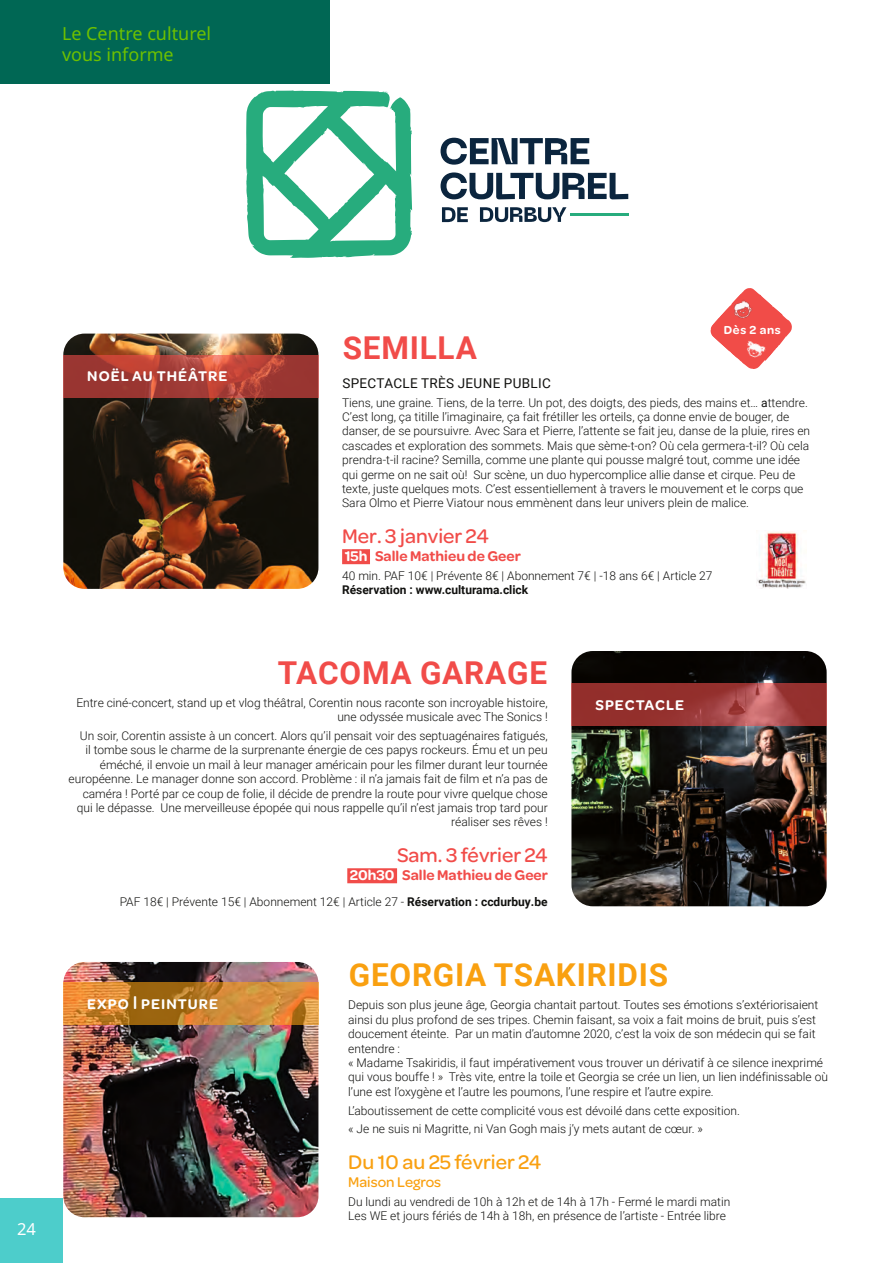
<style>
.page{position:relative;width:893px;height:1263px;background:#fff}
.page>*{position:absolute;margin:0;border:0;box-sizing:border-box;transform-origin:0 0}
.t1{font:700 31.5px "Roboto";letter-spacing:.025em;color:#f14c49}
.t2{font:700 31.5px "Roboto";letter-spacing:.025em;color:#f9a010}
.t3{font:500 21px "Omnes";color:#f14c49}
.t4{font:500 21px "Omnes";color:#f9a010}
.t5{font:18px/21.6px "Noto Sans";color:#6ec100}
.t6{font:16.5px "Noto Sans";color:#fff}
.t7{font:600 15px "Omnes";color:#f14c49}
.t8{font:600 15px "Omnes";letter-spacing:.07em;color:#fff}
.t9{font:500 15px "Omnes";color:#f9a010}
.t10{font:13.5px "Roboto";letter-spacing:.025em;color:#11110f}
.t11{font:600 12.3px "Omnes";letter-spacing:.05em;color:#fff}
.t12{font:300 12px/14.4px "Roboto";color:#11110f}
.t13{font:700 12px "Roboto";color:#11110f}
.s1{font-weight:400}
.s2{color:#fff}
.s3{font-weight:700}
</style>
<div class="page">
<svg style="left:440px;top:138px;width:149px;height:27px"></svg>
<svg style="left:440px;top:172px;width:188px;height:27px"></svg>
<hr style="left:570px;top:213px;width:58px;height:3px;background:#27ac7d">
<svg style="left:442px;top:207px;width:26px;height:15px"></svg>
<svg style="left:480px;top:207px;width:86px;height:15px"></svg>
<svg style="left:246px;top:90px;width:166px;height:168px"></svg>
<img style="left:63px;top:333px;width:255px;height:255px">
<svg style="left:63px;top:355px;width:255px;height:42px;background:#ab3f36"></svg>
<div style="left:342px;top:549px;width:28px;height:15px;background:#f14c49"></div>
<img style="left:757px;top:531px;width:49px;height:57px">
<svg style="left:710px;top:288px;width:82px;height:81px"></svg>
<img style="left:731px;top:298px;width:24px;height:23px">
<img style="left:742px;top:338px;width:25px;height:25px">
<img style="left:571px;top:651px;width:256px;height:255px">
<svg style="left:571px;top:683px;width:256px;height:43px;background:#9e3b3a"></svg>
<div style="left:347px;top:868px;width:50px;height:15px;background:#f14c49"></div>
<img style="left:63px;top:962px;width:255px;height:254px">
<svg style="left:63px;top:982px;width:255px;height:42px;background:#c8812d"></svg>
<div style="left:0;top:0;width:330px;height:84px;background:#006754"></div>
<div style="left:0;top:1197px;width:63px;height:65px;background:#4dcdcb"></div>
<h3 class="t5" style="left:62px;top:22px;width:151px">Le Centre culturel vous informe</h3>
<h3 class="t6" style="left:17px;top:1218px;width:20px">24</h3>
<p class="t8" style="left:87px;top:365px;width:142px">NOËL AU THÉÂTRE</p>
<p class="t11" style="left:724px;top:321px;width:58px">Dès 2 ans</p>
<h1 class="t1" style="left:343px;top:325px;width:136px">SEMILLA</h1>
<p class="t10" style="left:342px;top:373px;width:210px">SPECTACLE TRÈS JEUNE PUBLIC</p>
<p class="t12" style="left:342px;top:394px;width:470px">Tiens, une graine. Tiens, de la terre. Un pot, des doigts, des pieds, des mains et… <span class="s1">a</span>ttendre.<br>C’est long, ça titille l’imaginaire, ça fait frétiller les orteils, ça donne envie de bouger, de danser, de se poursuivre. Avec Sara et Pierre, l’attente se fait jeu, danse de la pluie, rires en cascades et exploration des sommets. Mais que sème-t-on? Où cela germera-t-il? Où cela prendra-t-il racine? Semilla, comme une plante qui pousse malgré tout, comme une idée qui germe on ne sait où! Sur scène, un duo hypercomplice allie danse et cirque. Peu de texte, juste quelques mots. C’est essentiellement à travers le mouvement et le corps que Sara Olmo et Pierre Viatour nous emmènent dans leur univers plein de malice.</p>
<h2 class="t3" style="left:342px;top:522px;width:148px">Mer. 3 janvier 24</h2>
<p class="t7" style="left:345px;top:545px;width:178px"><span class="s2">15h</span> Salle Mathieu de Geer</p>
<p class="t12" style="left:342px;top:568px;width:372px">40 min. PAF 10€ | Prévente 8€ | Abonnement 7€ | -18 ans 6€ | Article 27</p>
<p class="t13" style="left:342px;top:581px;width:188px">Réservation : www.culturama.click</p>
<h1 class="t1" style="left:278px;top:650px;width:271px">TACOMA GARAGE</h1>
<p class="t12" style="left:76px;top:695px;width:473px;text-align:right">Entre ciné-concert, stand up et vlog théâtral, Corentin nous raconte son incroyable histoire, une odyssée musicale avec The Sonics !</p>
<p class="t12" style="left:69px;top:728px;width:481px;text-align:right">Un soir, Corentin assiste à un concert. Alors qu’il pensait voir des septuagénaires fatigués,<br>il tombe sous le charme de la surprenante énergie de ces papys rockeurs. Ému et un peu éméché, il envoie un mail à leur manager américain pour les filmer durant leur tournée européenne. Le manager donne son accord. Problème : il n’a jamais fait de film et n’a pas de caméra ! Porté par ce coup de folie, il décide de prendre la route pour vivre quelque chose qui le dépasse. Une merveilleuse épopée qui nous rappelle qu’il n’est jamais trop tard pour réaliser ses rêves !</p>
<h2 class="t3" style="left:397px;top:840px;width:152px">Sam. 3 février 24</h2>
<p class="t7" style="left:350px;top:864px;width:200px"><span class="s2">20h30</span> Salle Mathieu de Geer</p>
<p class="t12" style="left:120px;top:893px;width:429px">PAF 18€ | Prévente 15€ | Abonnement 12€ | Article 27 - <span class="s3">Réservation : ccdurbuy.be</span></p>
<p class="t8" style="left:595px;top:694px;width:90px">SPECTACLE</p>
<p class="t8" style="left:87px;top:993px;width:132px">EXPO | PEINTURE</p>
<h1 class="t2" style="left:349px;top:953px;width:321px">GEORGIA TSAKIRIDIS</h1>
<p class="t12" style="left:348px;top:997px;width:481px">Depuis son plus jeune âge, Georgia chantait partout. Toutes ses émotions s’extériorisaient ainsi du plus profond de ses tripes. Chemin faisant, sa voix a fait moins de bruit, puis s’est doucement éteinte. Par un matin d’automne 2020, c’est la voix de son médecin qui se fait entendre :<br>« Madame Tsakiridis, il faut impérativement vous trouver un dérivatif à ce silence inexprimé qui vous bouffe ! » Très vite, entre la toile et Georgia se crée un lien, un lien indéfinissable où l’une est l’oxygène et l’autre les poumons, l’une respire et l’autre expire.</p>
<p class="t12" style="left:348px;top:1100px;width:393px;line-height:18.6px">L’aboutissement de cette complicité vous est dévoilé dans cette exposition. « Je ne suis ni Magritte, ni Van Gogh mais j’y mets autant de cœur. »</p>
<h2 class="t4" style="left:348px;top:1147px;width:195px">Du 10 au 25 février 24</h2>
<p class="t9" style="left:348px;top:1171px;width:94px">Maison Legros</p>
<p class="t12" style="left:348px;top:1193px;width:384px">Du lundi au vendredi de 10h à 12h et de 14h à 17h - Fermé le mardi matin<br>Les WE et jours fériés de 14h à 18h, en présence de l’artiste - Entrée libre</p>
</div>
